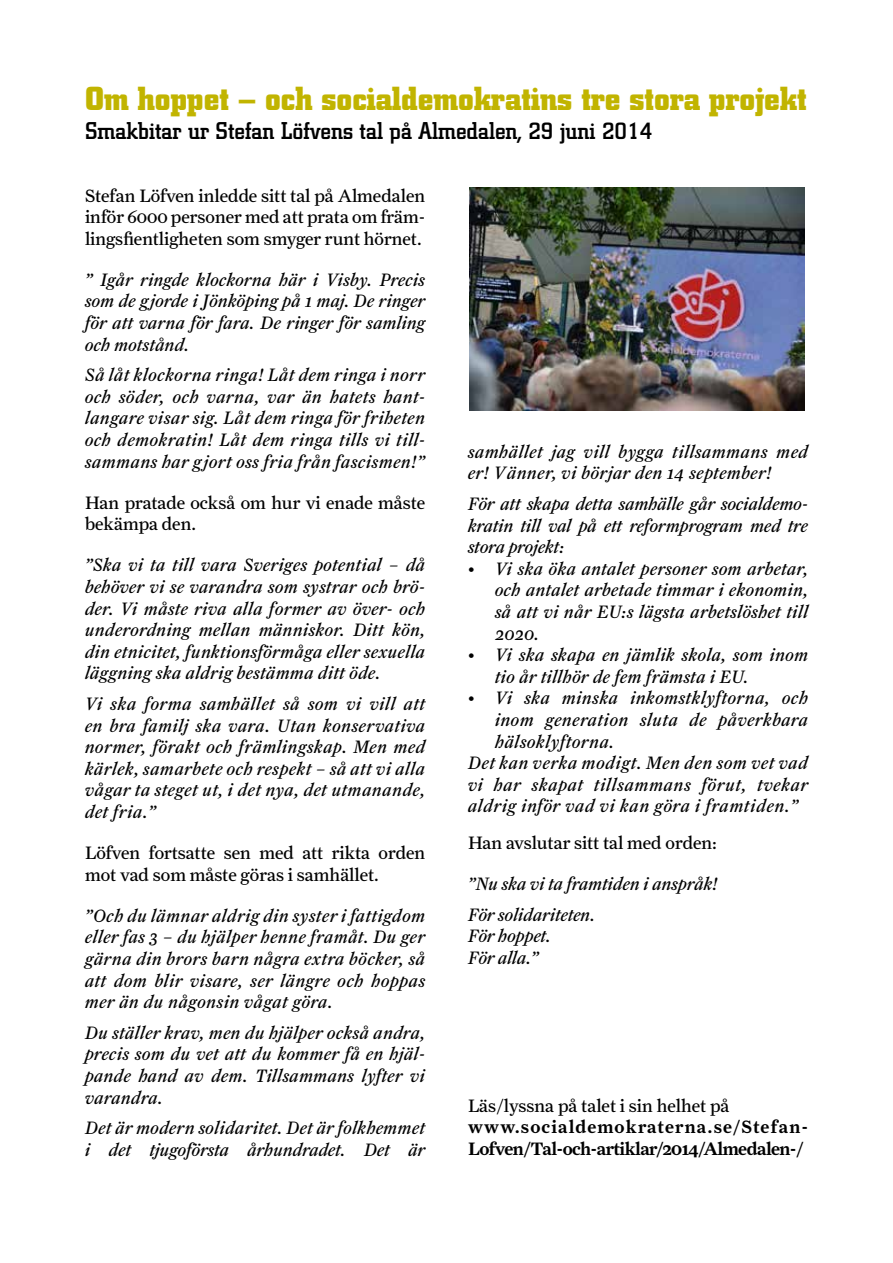
<style>
.page{position:relative;width:893px;height:1263px;background:#fff}
.page>*{position:absolute;margin:0;border:0;box-sizing:border-box;transform-origin:0 0}
.t1{font:700 33px "City BQ";color:#c1b400}
.t2{font:500 24px "City BQ";color:#000}
.t3{font:italic 18px/21.6px "Farnham Text";letter-spacing:.02em;color:#000;text-align:justify}
.t4{font:18px/21.6px "Farnham Text";color:#000}
.t5{font:italic 18px "Farnham Text";letter-spacing:.04em;color:#000}
.t6{font:18px/21.6px "Farnham Text Semi";letter-spacing:-.02em;color:#000}
.t7{font:italic 18px/30.6px "Farnham Text";color:#000}
</style>
<div class="page">
<img style="left:469px;top:187px;width:336px;height:224px">
<h1 class="t1" style="left:85px;top:79px;width:723px">Om hoppet – och socialdemokratins tre stora projekt</h1>
<h2 class="t2" style="left:85px;top:117px;width:569px">Smakbitar ur Stefan Löfvens tal på Almedalen, 29 juni 2014</h2>
<p class="t4" style="left:85px;top:184px;width:342px;text-align:justify">Stefan Löfven inledde sitt tal på Almedalen inför 6000 personer med att prata om främ&shy;lingsfientligheten som smyger runt hörnet.</p>
<p class="t3" style="left:85px;top:269px;width:342px">” Igår ringde klockorna här i Visby. Precis som de gjorde i Jönköping på 1 maj. De ringer för att varna för fara. De ringer för samling och motstånd.</p>
<p class="t3" style="left:85px;top:364px;width:342px">Så låt klockorna ringa! Låt dem ringa i norr och söder, och varna, var än hatets hant&shy;langare visar sig. Låt dem ringa för friheten och demokratin! Låt dem ringa tills vi till&shy;sammans har gjort oss fria från fascismen!”</p>
<p class="t4" style="left:85px;top:491px;width:342px">Han pratade också om hur vi enade måste bekämpa den.</p>
<p class="t3" style="left:85px;top:554px;width:342px">”Ska vi ta till vara Sveriges potential – då behöver vi se varandra som systrar och brö&shy;der. Vi måste riva alla former av över- och underordning mellan människor. Ditt kön, din etnicitet, funktionsförmåga eller sexuella läggning ska aldrig bestämma ditt öde.</p>
<p class="t3" style="left:85px;top:693px;width:342px">Vi ska forma samhället så som vi vill att en bra familj ska vara. Utan konservativa normer, förakt och främlingskap. Men med kärlek, samarbete och respekt – så att vi alla vågar ta steget ut, i det nya, det utmanande, det fria.”</p>
<p class="t4" style="left:85px;top:842px;width:342px">Löfven fortsatte sen med att rikta orden mot vad som måste göras i samhället.</p>
<p class="t3" style="left:85px;top:905px;width:342px">”Och du lämnar aldrig din syster i fattigdom eller fas 3 – du hjälper henne framåt. Du ger gärna din brors barn några extra böcker, så att dom blir visare, ser längre och hoppas mer än du någonsin vågat göra.</p>
<p class="t3" style="left:85px;top:1022px;width:342px">Du ställer krav, men du hjälper också andra, precis som du vet att du kommer få en hjäl&shy;pande hand av dem. Tillsammans lyfter vi varandra.</p>
<p class="t3" style="left:85px;top:1117px;width:342px">Det är modern solidaritet. Det är folkhemmet i det tjugoförsta århundradet. Det är</p>
<p class="t3" style="left:468px;top:440px;width:342px">samhället jag vill bygga tillsammans med er! Vänner, vi börjar den 14 september!</p>
<p class="t3" style="left:468px;top:493px;width:342px">För att skapa detta samhälle går socialdemo&shy;kratin till val på ett reformprogram med tre stora projekt:</p>
<p class="t3" style="left:495px;top:557px;width:315px;text-indent:-27px">• Vi ska öka antalet personer som arbetar, och antalet arbetade timmar i ekonomin, så att vi når EU:s lägsta arbetslöshet till 2020.</p>
<p class="t3" style="left:495px;top:644px;width:315px;text-indent:-27px">• Vi ska skapa en jämlik skola, som inom tio år tillhör de fem främsta i EU.</p>
<p class="t3" style="left:468px;top:687px;width:342px">• Vi ska minska inkomstklyftorna, och</p>
<p class="t3" style="left:495px;top:709px;width:315px">inom generation sluta de påverkbara</p>
<p class="t3" style="left:495px;top:730px;width:121px">hälsoklyftorna.</p>
<p class="t5" style="left:468px;top:752px;width:342px">Det kan verka modigt. Men den som vet vad</p>
<p class="t5" style="left:468px;top:774px;width:342px">vi har skapat tillsammans förut, tvekar</p>
<p class="t5" style="left:468px;top:795px;width:332px">aldrig inför vad vi kan göra i framtiden.”</p>
<p class="t4" style="left:468px;top:832px;width:250px">Han avslutar sitt tal med orden:</p>
<p class="t7" style="left:468px;top:868px;width:251px">”Nu ska vi ta framtiden i anspråk!<br>För solidariteten.</p>
<p class="t7" style="left:468px;top:925px;width:85px;line-height:21.6px">För hoppet.<br>För alla.”</p>
<p class="t4" style="left:468px;top:1094px;width:263px">Läs/lyssna på talet i sin helhet på</p>
<p class="t6" style="left:468px;top:1116px;width:342px">www.socialdemokraterna.se/Stefan-<br>Lofven/Tal-och-artiklar/2014/Almedalen-/</p>
</div>
